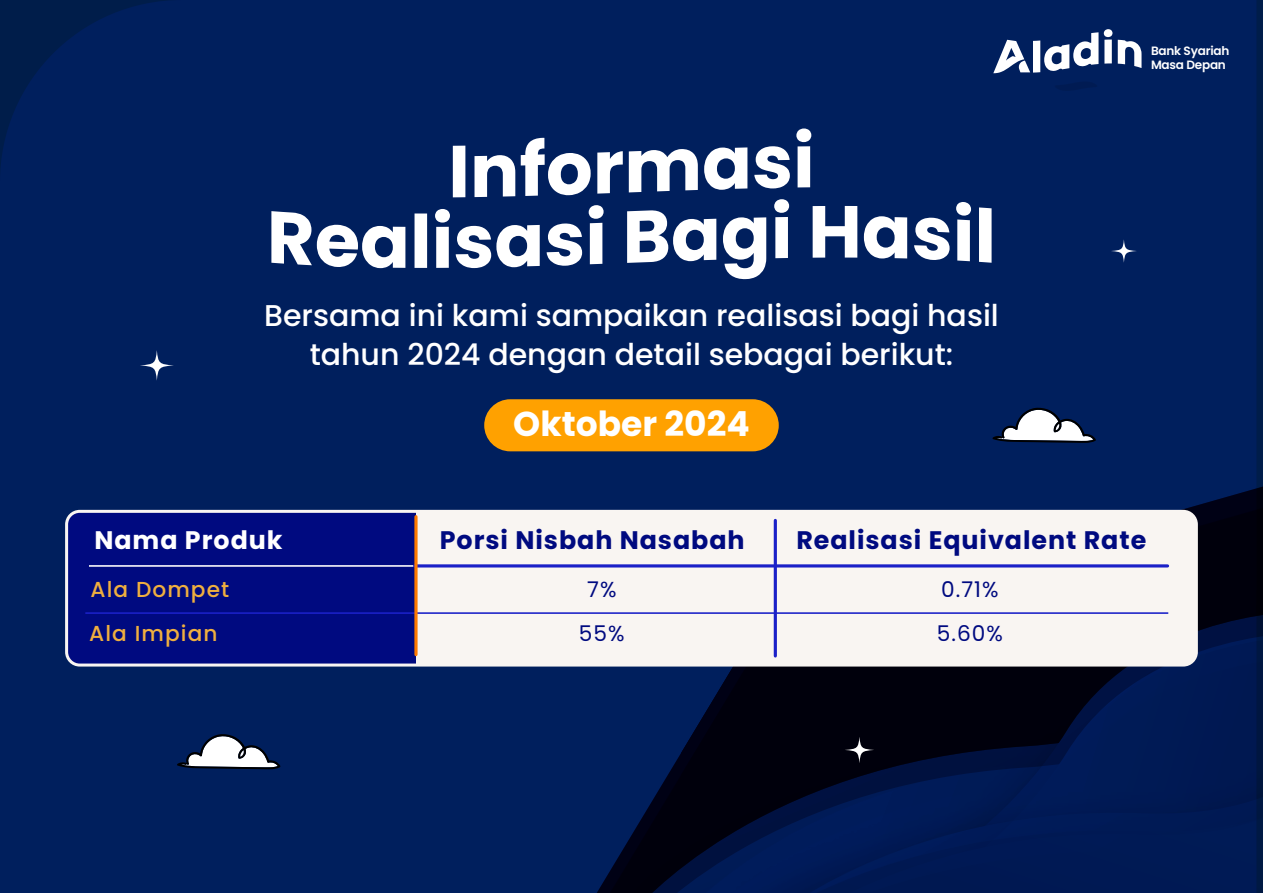
<style>
.page{position:relative;width:1263px;height:893px;background:#fff}
.page>*{position:absolute;margin:0;border:0;box-sizing:border-box;transform-origin:0 0}
.t1{font:700 34.5px "Poppins";color:#fff}
.t2{font:500 30px/39.9px "Poppins";color:#fff;text-align:center}
.t3{font:700 25.35px "Poppins";letter-spacing:.04em;color:#000a80}
.t4{font:700 25.35px "Poppins";letter-spacing:.04em;color:#fff}
.t5{font:500 21.6px/44.4px "Poppins";letter-spacing:.05em;color:#efaf3f}
.t6{font:21.6px/44.1px "Poppins";color:#000a80;text-align:center}
.t7{font:600 12px/14.4px "Poppins";letter-spacing:-.02em;color:#fff}
</style>
<div class="page">
<div style="left:0;top:0;width:1256px;height:893px;background:#001f5d"></div>
<div style="left:586px;top:462px;width:677px;height:21px;background:#001f5d"></div>
<img style="left:586px;top:483px;width:677px;height:410px">
<svg style="left:635px;top:666px;width:47px;height:227px"></svg>
<img style="left:1198px;top:581px;width:65px;height:50px">
<img style="left:682px;top:650px;width:581px;height:243px">
<svg style="left:783px;top:698px;width:480px;height:43px"></svg>
<svg style="left:783px;top:741px;width:480px;height:152px"></svg>
<svg style="left:453px;top:146px;width:12px;height:51px"></svg>
<svg style="left:474px;top:155px;width:41px;height:42px"></svg>
<svg style="left:521px;top:138px;width:70px;height:58px"></svg>
<svg style="left:597px;top:151px;width:26px;height:43px"></svg>
<svg style="left:629px;top:149px;width:69px;height:43px"></svg>
<svg style="left:704px;top:147px;width:43px;height:43px"></svg>
<svg style="left:754px;top:146px;width:36px;height:43px"></svg>
<svg style="left:796px;top:128px;width:15px;height:59px"></svg>
<svg style="left:271px;top:211px;width:134px;height:57px"></svg>
<svg style="left:414px;top:213px;width:13px;height:55px"></svg>
<svg style="left:435px;top:209px;width:15px;height:59px"></svg>
<svg style="left:456px;top:225px;width:84px;height:43px"></svg>
<svg style="left:547px;top:223px;width:35px;height:43px"></svg>
<svg style="left:589px;top:205px;width:15px;height:59px"></svg>
<svg style="left:627px;top:210px;width:89px;height:53px"></svg>
<svg style="left:723px;top:217px;width:43px;height:62px"></svg>
<svg style="left:774px;top:199px;width:15px;height:59px"></svg>
<svg style="left:813px;top:206px;width:44px;height:52px"></svg>
<svg style="left:864px;top:216px;width:43px;height:43px"></svg>
<svg style="left:914px;top:218px;width:35px;height:42px"></svg>
<svg style="left:956px;top:202px;width:15px;height:59px"></svg>
<svg style="left:979px;top:207px;width:12px;height:56px"></svg>
<div style="left:484px;top:399px;width:295px;height:52px;background:#ffa100;border-radius:26px"></div>
<svg style="left:1118px;top:40px;width:23px;height:28px"></svg>
<svg style="left:1104px;top:29px;width:8px;height:35px"></svg>
<svg style="left:1055px;top:81px;width:42px;height:10px"></svg>
<svg style="left:993px;top:32px;width:105px;height:41px"></svg>
<svg style="left:992px;top:407px;width:104px;height:36px"></svg>
<svg style="left:177px;top:734px;width:103px;height:35px"></svg>
<svg style="left:140px;top:350px;width:34px;height:31px"></svg>
<svg style="left:845px;top:737px;width:29px;height:26px"></svg>
<svg style="left:1111px;top:239px;width:26px;height:24px"></svg>
<div style="left:67px;top:511px;width:1129px;height:154px;background:#f9f5f2;border-radius:13px"></div>
<div style="left:67px;top:511px;width:349px;height:154px;background:#000a80"></div>
<hr style="left:89px;top:565px;width:326px;height:2px;background:#fff">
<hr style="left:415px;top:564px;width:752px;height:3px;background:#1b21c8">
<hr style="left:774px;top:520px;width:3px;height:136px;background:#1b21c8">
<hr style="left:415px;top:612px;width:753px;height:2px;background:#1b21c8">
<hr style="left:85px;top:612px;width:330px;height:2px;background:#1b21c8">
<svg style="left:414px;top:517px;width:4px;height:138px"></svg>
<div style="left:65px;top:510px;width:1133px;height:156px;border:3px solid #f9f5f2;border-radius:13px"></div>
<p class="t2" style="left:264px;top:295px;width:736px">Bersama ini kami sampaikan realisasi bagi hasil tahun 2024 dengan detail sebagai berikut:</p>
<p class="t1" style="left:513px;top:404px;width:238px">Oktober 2024</p>
<p class="t7" style="left:1151px;top:43px;width:80px">Bank Syariah<br>Masa Depan</p>
<p class="t4" style="left:94px;top:525px;width:190px">Nama Produk</p>
<p class="t3" style="left:440px;top:525px;width:306px">Porsi Nisbah Nasabah</p>
<p class="t3" style="left:796px;top:525px;width:351px">Realisasi Equivalent Rate</p>
<p class="t5" style="left:89px;top:567px;width:141px">Ala Dompet<br>Ala Impian</p>
<p class="t6" style="left:579px;top:568px;width:47px">7%<br>55%</p>
<p class="t6" style="left:937px;top:568px;width:68px;text-align:left">0.71%<br>5.60%</p>
</div>
